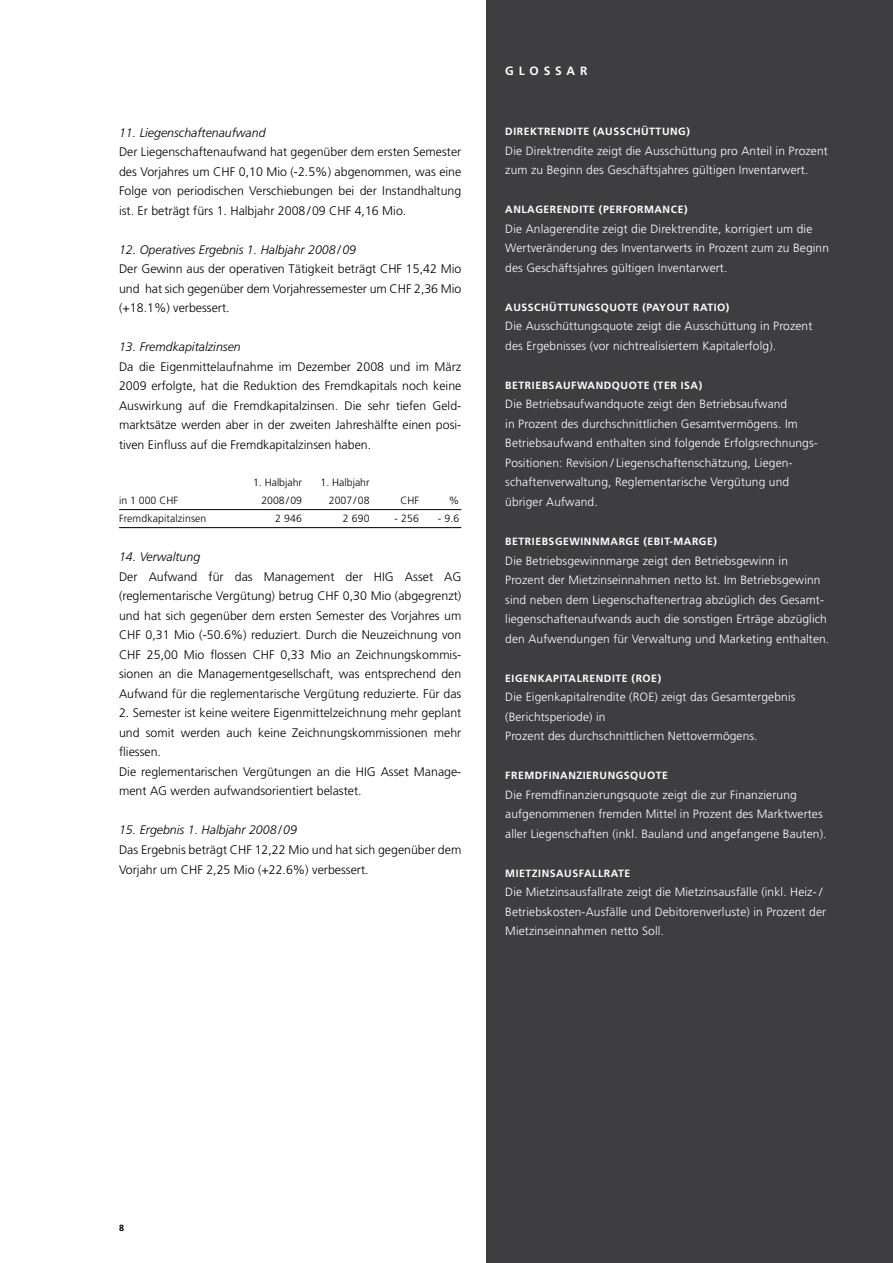
<style>
.page{position:relative;width:893px;height:1263px;background:#fff}
.page>*{position:absolute;margin:0;border:0;box-sizing:border-box;transform-origin:0 0}
.t1{font:300 12.3px/19.5px "Frutiger";color:#000;text-align:justify}
.t2{font:italic 300 12.3px "Frutiger";color:#000}
.t3{font:300 12px/19.5px "Frutiger";letter-spacing:.01em;color:#fff}
.t4{font:700 12px "Frutiger";color:#fff}
.t5{font:700 10.5px "Frutiger";letter-spacing:.05em;color:#fff}
.t6{font:300 10.5px "Frutiger";color:#000}
.t7{font:700 9px "Frutiger";color:#000}
</style>
<div class="page">
<div style="left:487px;top:0;width:406px;height:1263px;background:#3e3e40"></div>
<hr style="left:119px;top:509px;width:342px;height:1px;background:#000">
<hr style="left:119px;top:527px;width:342px;height:1px;background:#000">
<p class="t2" style="left:119px;top:126px;width:148px">11. Liegenschaftenaufwand</p>
<p class="t1" style="left:119px;top:143px;width:344px">Der Liegenschaftenaufwand hat gegenüber dem ersten Semester des Vorjahres um CHF 0,10 Mio (-2.5%) abgenommen, was eine Folge von periodischen Verschiebungen bei der Instandhaltung ist. Er beträgt fürs 1. Halbjahr 2008/09 CHF 4,16 Mio.</p>
<p class="t2" style="left:119px;top:243px;width:239px">12. Operatives Ergebnis 1. Halbjahr 2008/09</p>
<p class="t1" style="left:119px;top:260px;width:344px">Der Gewinn aus der operativen Tätigkeit beträgt CHF 15,42 Mio und hat sich gegenüber dem Vorjahressemester um CHF 2,36 Mio (+18.1%) verbessert.</p>
<p class="t2" style="left:119px;top:340px;width:123px">13. Fremdkapitalzinsen</p>
<p class="t1" style="left:119px;top:357px;width:344px">Da die Eigenmittelaufnahme im Dezember 2008 und im März 2009 erfolgte, hat die Reduktion des Fremdkapitals noch keine Auswirkung auf die Fremdkapitalzinsen. Die sehr tiefen Geld&shy;marktsätze werden aber in der zweiten Jahreshälfte einen posi&shy;tiven Einfluss auf die Fremdkapitalzinsen haben.</p>
<p class="t6" style="left:253px;top:477px;width:51px">1. Halbjahr</p>
<p class="t6" style="left:321px;top:477px;width:51px">1. Halbjahr</p>
<p class="t6" style="left:119px;top:495px;width:60px">in 1 000 CHF</p>
<p class="t6" style="left:261px;top:495px;width:42px">2008/09</p>
<p class="t6" style="left:329px;top:495px;width:42px">2007/08</p>
<p class="t6" style="left:400px;top:495px;width:20px">CHF</p>
<p class="t6" style="left:449px;top:495px;width:12px">%</p>
<p class="t6" style="left:119px;top:513px;width:89px">Fremdkapitalzinsen</p>
<p class="t6" style="left:275px;top:513px;width:28px">2 946</p>
<p class="t6" style="left:343px;top:513px;width:28px">2 690</p>
<p class="t6" style="left:395px;top:513px;width:26px">- 256</p>
<p class="t6" style="left:438px;top:513px;width:23px">- 9.6</p>
<p class="t2" style="left:119px;top:550px;width:83px">14. Verwaltung</p>
<p class="t1" style="left:119px;top:567px;width:344px">Der Aufwand für das Management der HIG Asset AG (reglementarische Vergütung) betrug CHF 0,30 Mio (abgegrenzt) und hat sich gegenüber dem ersten Semester des Vorjahres um CHF 0,31 Mio (-50.6%) reduziert. Durch die Neuzeichnung von CHF 25,00 Mio flossen CHF 0,33 Mio an Zeichnungskommis&shy;sionen an die Managementgesellschaft, was entsprechend den Aufwand für die reglementarische Vergütung reduzierte. Für das</p>
<p class="t1" style="left:119px;top:704px;width:344px;text-align:left">2. Semester ist keine weitere Eigenmittelzeichnung mehr geplant und somit werden auch keine Zeichnungskommissionen mehr fliessen.<br>Die reglementarischen Vergütungen an die HIG Asset Manage&shy;ment AG werden aufwandsorientiert belastet.</p>
<p class="t2" style="left:119px;top:823px;width:179px">15. Ergebnis 1. Halbjahr 2008/09</p>
<p class="t1" style="left:119px;top:840px;width:344px">Das Ergebnis beträgt CHF 12,22 Mio und hat sich gegenüber dem<br>Vorjahr um CHF 2,25 Mio (+22.6%) verbessert.</p>
<p class="t4" style="left:505px;top:64px;width:12px">GLO</p>
<p class="t4" style="left:544px;top:64px;width:35px">SSAR</p>
<p class="t5" style="left:505px;top:126px;width:186px">DIREKTRENDITE (AUSSCHÜTTUNG)</p>
<p class="t3" style="left:505px;top:141px;width:324px">Die Direktrendite zeigt die Ausschüttung pro Anteil in Prozent zum zu Beginn des Geschäftsjahres gültigen Inventarwert.</p>
<p class="t5" style="left:505px;top:204px;width:184px">ANLAGERENDITE (PERFORMANCE)</p>
<p class="t3" style="left:505px;top:219px;width:325px">Die Anlagerendite zeigt die Direktrendite, korrigiert um die<br>Wertveränderung des Inventarwerts in Prozent zum zu Beginn des Geschäftsjahres gültigen Inventarwert.</p>
<p class="t5" style="left:505px;top:301px;width:226px">AUSSCHÜTTUNGSQUOTE (PAYOUT RATIO)</p>
<p class="t3" style="left:505px;top:317px;width:309px">Die Ausschüttungsquote zeigt die Ausschüttung in Prozent des Ergebnisses (vor nichtrealisiertem Kapitalerfolg).</p>
<p class="t5" style="left:505px;top:379px;width:160px">BETRIEBSAUFWANDQUOTE (TER</p>
<p class="t5" style="left:681px;top:379px;width:23px">ISA)</p>
<p class="t3" style="left:505px;top:395px;width:314px">Die Betriebsaufwandquote zeigt den Betriebsaufwand<br>in Prozent des durchschnittlichen Gesamtvermögens. Im Betriebsaufwand enthalten sind folgende Erfolgsrechnungs-Positionen: Revision / Liegenschaftenschätzung, Liegen&shy;schaftenverwaltung, Reglementarische Vergütung und übriger Aufwand.</p>
<p class="t5" style="left:505px;top:535px;width:149px">BETRIEBSGEWINNMARGE (EBIT</p>
<p class="t5" style="left:669px;top:535px;width:49px">-MARGE)</p>
<p class="t3" style="left:505px;top:551px;width:325px">Die Betriebsgewinnmarge zeigt den Betriebsgewinn in Prozent der Mietzinseinnahmen netto Ist. Im Betriebsgewinn sind neben dem Liegenschaftenertrag abzüglich des Gesamt&shy;liegenschaftenaufwands auch die sonstigen Erträge abzüglich den Aufwendungen für Verwaltung und Marketing enthalten.</p>
<p class="t5" style="left:505px;top:672px;width:139px">EIGENKAPITALRENDITE (ROE</p>
<p class="t5" style="left:658px;top:672px;width:5px">)</p>
<p class="t3" style="left:505px;top:687px;width:292px">Die Eigenkapitalrendite (ROE) zeigt das Gesamtergebnis (Berichtsperiode) in<br>Prozent des durchschnittlichen Nettovermögens.</p>
<p class="t5" style="left:505px;top:769px;width:164px">FREM DFINANZIERUNGSQUOTE</p>
<p class="t3" style="left:505px;top:785px;width:323px">Die Fremdfinanzierungsquote zeigt die zur Finanzierung aufgenommenen fremden Mittel in Prozent des Marktwertes aller Liegenschaften (inkl. Bauland und angefangene Bauten).</p>
<p class="t5" style="left:505px;top:867px;width:126px">MIETZINSAUSFALLRATE</p>
<p class="t3" style="left:505px;top:882px;width:322px">Die Mietzinsausfallrate zeigt die Mietzinsausfälle (inkl. Heiz- /<br>Betriebskosten-Ausfälle und Debitorenverluste) in Prozent der<br>Mietzinseinnahmen netto Soll.</p>
<p class="t7" style="left:119px;top:1223px;width:7px">8</p>
</div>
